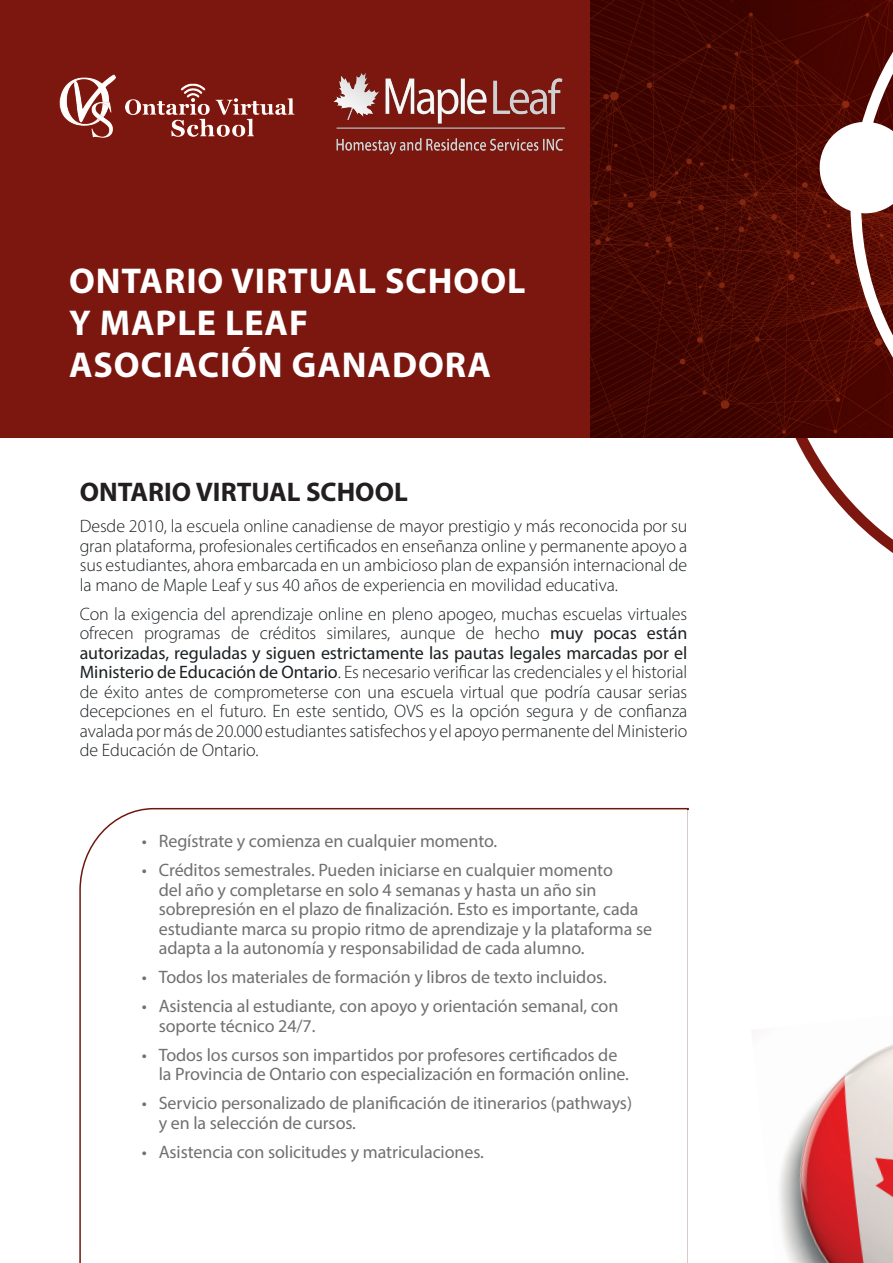
<style>
.page{position:relative;width:893px;height:1263px;background:#fff}
.page>*{position:absolute;margin:0;border:0;box-sizing:border-box;transform-origin:0 0}
.Body_Text{font:700 36px/42px "Myriad Pro";letter-spacing:.025em;color:#fff}
.Body_Text-2{font:700 27px "Myriad Pro";color:#231f20}
.t1{font:300 18px/19.5px "Myriad Pro";letter-spacing:-.005em;color:#1c2023;text-align:justify}
.t2{font:18px/19.5px "Myriad Pro";letter-spacing:-.005em;color:#70706f}
.s1{font-weight:400}
</style>
<div class="page">
<svg style="left:766px;top:437px;width:127px;height:116px"></svg>
<div style="left:0;top:0;width:590px;height:437px;background:#7c170f"></div>
<img style="left:590px;top:0;width:303px;height:437px">
<svg style="left:820px;top:0;width:73px;height:434px"></svg>
<svg style="left:79px;top:807px;width:610px;height:456px"></svg>
<hr style="left:687px;top:810px;width:3px;height:453px;background:#fff">
<img style="left:751px;top:1030px;width:142px;height:233px">
<img style="left:59px;top:74px;width:236px;height:64px">
<img style="left:333px;top:73px;width:232px;height:82px">
<p class="Body_Text" style="left:69px;top:258px;width:458px">ONTARIO VIRTUAL SCHOOL<br>Y MAPLE LEAF</p>
<p class="Body_Text" style="left:69px;top:342px;width:423px">ASOCIACIÓN GANADORA</p>
<p class="Body_Text-2" style="left:80px;top:474px;width:330px">ONTARIO VIRTUAL SCHOOL</p>
<p class="t1" style="left:80px;top:516px;width:609px">Desde 2010, la escuela online canadiense de mayor prestigio y más reconocida por su gran plataforma, profesionales certificados en enseñanza online y permanente apoyo a sus estudiantes, ahora embarcada en un ambicioso plan de expansión internacional de la mano de Maple Leaf y sus 40 años de experiencia en movilidad educativa.</p>
<p class="t1" style="left:80px;top:604px;width:609px">Con la exigencia del aprendizaje online en pleno apogeo, muchas escuelas virtuales ofrecen programas de créditos similares, aunque de hecho <span class="s1">muy pocas están autorizadas, reguladas y siguen estrictamente las pautas legales marcadas por el Ministerio de Educación de Ontario</span>. Es necesario verificar las credenciales y el historial de éxito antes de comprometerse con una escuela virtual que podría causar serias decepciones en el futuro. En este sentido, OVS es la opción segura y de confianza avalada por más de 20.000 estudiantes satisfechos y el apoyo permanente del Ministerio de Educación de Ontario.</p>
<p class="t2" style="left:142px;top:831px;width:357px">• Regístrate y comienza en cualquier momento.</p>
<p class="t2" style="left:159px;top:860px;width:495px;text-indent:-17px">• Créditos semestrales. Pueden iniciarse en cualquier momento<br>del año y completarse en solo 4 semanas y hasta un año sin sobrepresión en el plazo de finalización. Esto es importante, cada estudiante marca su propio ritmo de aprendizaje y la plataforma se adapta a la autonomía y responsabilidad de cada alumno.</p>
<p class="t2" style="left:142px;top:967px;width:466px">• Todos los materiales de formación y libros de texto incluidos.</p>
<p class="t2" style="left:159px;top:996px;width:461px;text-indent:-17px">• Asistencia al estudiante, con apoyo y orientación semanal, con soporte técnico 24/7.</p>
<p class="t2" style="left:159px;top:1045px;width:472px;text-indent:-17px">• Todos los cursos son impartidos por profesores certificados de la Provincia de Ontario con especialización en formación online.</p>
<p class="t2" style="left:159px;top:1093px;width:475px;text-indent:-17px">• Servicio personalizado de planificación de itinerarios (pathways) y en la selección de cursos.</p>
<p class="t2" style="left:142px;top:1142px;width:344px">• Asistencia con solicitudes y matriculaciones.</p>
</div>
